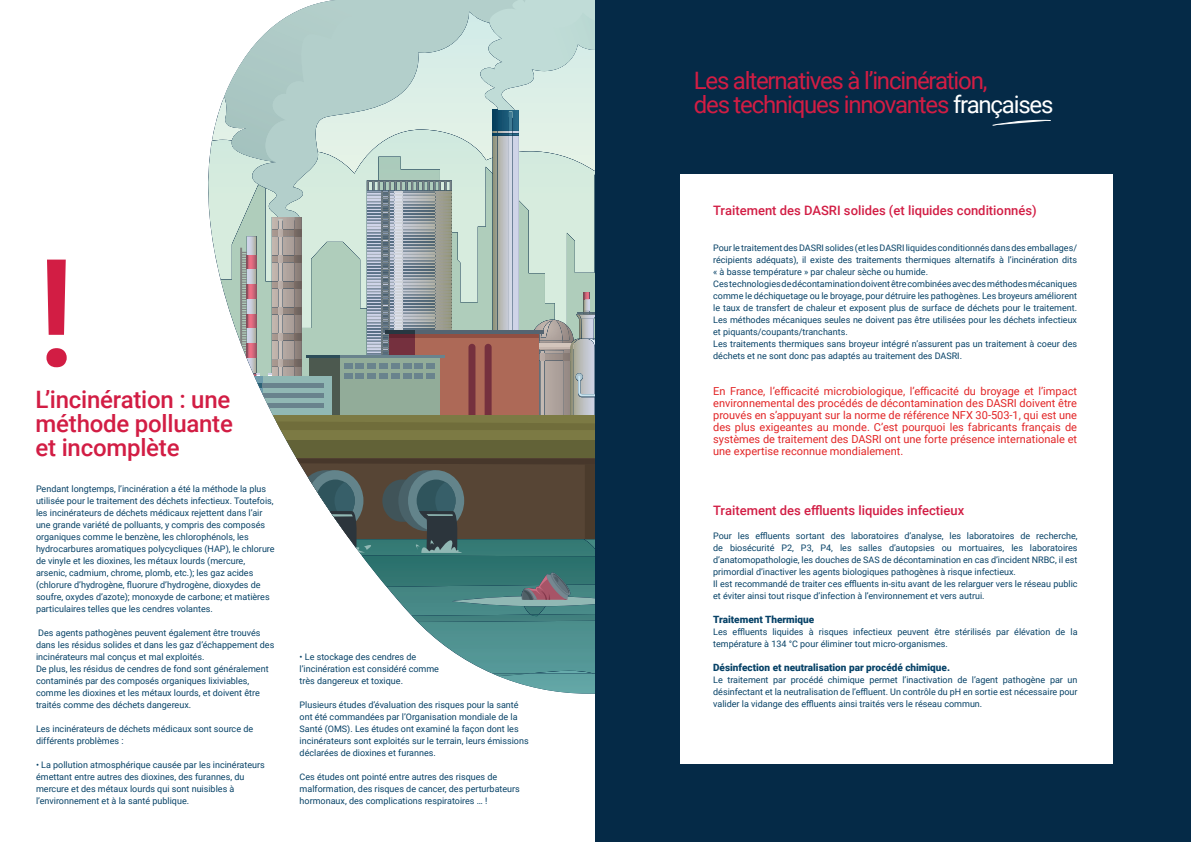
<style>
.page{position:relative;width:1191px;height:842px;background:#fff}
.page>*{position:absolute;margin:0;border:0;box-sizing:border-box;transform-origin:0 0}
.t1{font:500 150px "Roboto";color:#d21d44}
.t2{font:24px/24px "Roboto";letter-spacing:-.05em;color:#d21d44}
.t3{font:500 24px/24px "Roboto";letter-spacing:-.01em;color:#d21d44;text-align:justify}
.t4{font:500 13px "Roboto";color:#d21d44}
.t5{font:11px/12px "Roboto";color:#e22526;text-align:justify}
.t6{font:900 10px "Roboto";color:#074267}
.t7{font:9px/12px "Roboto";color:#074267}
.s1{color:#fff}
</style>
<div class="page">
<img style="left:498px;top:676px;width:97px;height:18px">
<img style="left:493px;top:674px;width:102px;height:2px">
<div style="left:280px;top:430px;width:315px;height:10px;background:#7c7a44"></div>
<svg style="left:208px;top:0;width:387px;height:430px"></svg>
<div style="left:286px;top:440px;width:309px;height:19px;background:#626237"></div>
<svg style="left:297px;top:459px;width:298px;height:215px"></svg>
<div style="left:595px;top:0;width:596px;height:842px;background:#052a47"></div>
<svg style="left:992px;top:119px;width:59px;height:7px"></svg>
<div style="left:680px;top:174px;width:433px;height:590px;background:#fff"></div>
<h1 class="t1" style="left:36px;top:247px;width:42px">!</h1>
<h2 class="t3" style="left:36px;top:389px;width:199px">L’incinération : une méthode polluante et incomplète</h2>
<p class="t7" style="left:36px;top:484px;width:240px">Pendant longtemps, l’incinération a été la méthode la plus utilisée pour le traitement des déchets infectieux. Toutefois, les incinérateurs de déchets médicaux rejettent dans l’air une grande variété de polluants, y compris des composés organiques comme le benzène, les chlorophénols, les hydrocarbures aromatiques polycycliques (HAP), le chlorure de vinyle et les dioxines, les métaux lourds (mercure, arsenic, cadmium, chrome, plomb, etc.); les gaz acides (chlorure d’hydrogène, fluorure d’hydrogène, dioxydes de soufre, oxydes d’azote); monoxyde de carbone; et matières particulaires telles que les cendres volantes.</p>
<p class="t7" style="left:36px;top:627px;width:240px">Des agents pathogènes peuvent également être trouvés dans les résidus solides et dans les gaz d’échappement des incinérateurs mal conçus et mal exploités.<br>De plus, les résidus de cendres de fond sont généralement contaminés par des composés organiques lixiviables, comme les dioxines et les métaux lourds, et doivent être traités comme des déchets dangereux.</p>
<p class="t7" style="left:36px;top:724px;width:219px">Les incinérateurs de déchets médicaux sont source de différents problèmes :</p>
<p class="t7" style="left:36px;top:760px;width:230px">• La pollution atmosphérique causée par les incinérateurs émettant entre autres des dioxines, des furannes, du mercure et des métaux lourds qui sont nuisibles à l’environnement et à la santé publique.</p>
<p class="t7" style="left:300px;top:652px;width:141px">• Le stockage des cendres de l’incinération est considéré comme très dangereux et toxique.</p>
<p class="t7" style="left:300px;top:700px;width:231px">Plusieurs études d’évaluation des risques pour la santé ont été commandées par l’Organisation mondiale de la Santé (OMS). Les études ont examiné la façon dont les incinérateurs sont exploités sur le terrain, leurs émissions déclarées de dioxines et furannes.</p>
<p class="t7" style="left:300px;top:772px;width:222px">Ces études ont pointé entre autres des risques de malformation, des risques de cancer, des perturbateurs hormonaux, des complications respiratoires … !</p>
<h2 class="t2" style="left:694px;top:70px;width:361px">Les alternatives à l’incinération,<br>des techniques innovantes <span class="s1">françaises</span></h2>
<h3 class="t4" style="left:713px;top:202px;width:325px">Traitement des DASRI solides (et liquides conditionnés)</h3>
<p class="t7" style="left:713px;top:243px;width:365px">Pour le traitement des DASRI solides (et les DASRI liquides conditionnés dans des emballages/ récipients adéquats), il existe des traitements thermiques alternatifs à l’incinération dits « à basse température » par chaleur sèche ou humide.<br>Ces technologies de décontamination doivent être combinées avec des méthodes mécaniques comme le déchiquetage ou le broyage, pour détruire les pathogènes. Les broyeurs améliorent le taux de transfert de chaleur et exposent plus de surface de déchets pour le traitement.<br>Les méthodes mécaniques seules ne doivent pas être utilisées pour les déchets infectieux et piquants/coupants/tranchants.<br>Les traitements thermiques sans broyeur intégré n’assurent pas un traitement à coeur des déchets et ne sont donc pas adaptés au traitement des DASRI.</p>
<p class="t5" style="left:713px;top:385px;width:365px">En France, l’efficacité microbiologique, l’efficacité du broyage et l’impact environnemental des procédés de décontamination des DASRI doivent être prouvés en s’appuyant sur la norme de référence NFX 30-503-1, qui est une des plus exigeantes au monde. C’est pourquoi les fabricants français de systèmes de traitement des DASRI ont une forte présence internationale et une expertise reconnue mondialement.</p>
<h3 class="t4" style="left:713px;top:501px;width:253px">Traitement des effluents liquides infectieux</h3>
<p class="t7" style="left:713px;top:529px;width:366px">Pour les effluents sortant des laboratoires d’analyse, les laboratoires de recherche, de biosécurité P2, P3, P4, les salles d’autopsies ou mortuaires, les laboratoires d’anatomopathologie, les douches de SAS de décontamination en cas d’incident NRBC, il est primordial d’inactiver les agents biologiques pathogènes à risque infectieux.<br>Il est recommandé de traiter ces effluents in-situ avant de les relarguer vers le réseau public et éviter ainsi tout risque d’infection à l’environnement et vers autrui.</p>
<p class="t6" style="left:713px;top:615px;width:103px">Traitement Thermique</p>
<p class="t7" style="left:713px;top:625px;width:366px">Les effluents liquides à risques infectieux peuvent être stérilisés par élévation de la température à 134 °C pour éliminer tout micro-organismes.</p>
<p class="t6" style="left:713px;top:663px;width:238px">Désinfection et neutralisation par procédé chimique.</p>
<p class="t7" style="left:713px;top:673px;width:366px;text-align:justify">Le traitement par procédé chimique permet l’inactivation de l’agent pathogène par un désinfectant et la neutralisation de l’effluent. Un contrôle du pH en sortie est nécessaire pour valider la vidange des effluents ainsi traités vers le réseau commun.</p>
</div>
